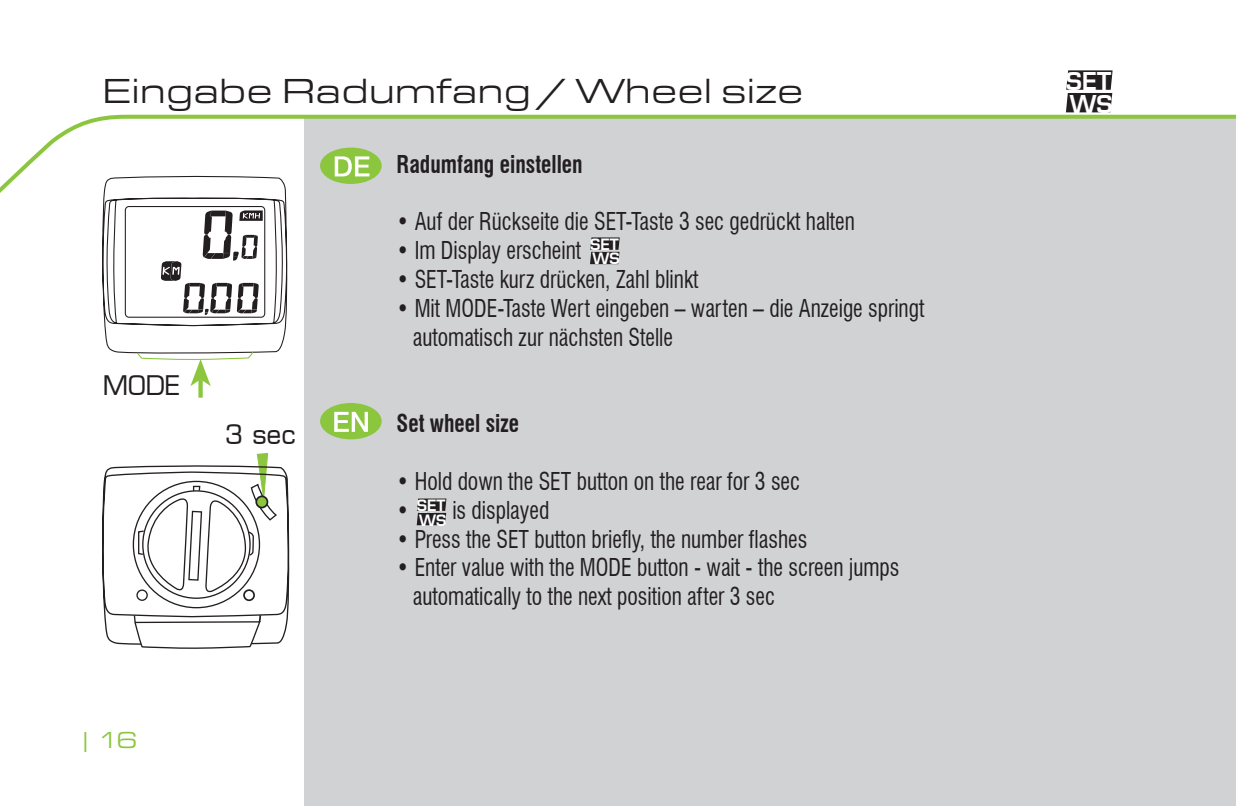
<style>
.page{position:relative;width:1236px;height:806px;background:#fff}
.page>*{position:absolute;margin:0;border:0;box-sizing:border-box;transform-origin:0 0}
.t1{font:expanded 36px "Micro Square";color:#231f20}
.t2{font:26.4px "Eurostile";color:#231f20}
.t3{font:condensed 24px/28.8px "Swiss 721 BT";color:#231f20;scale:.9 1}
.t4{font:700 condensed 24px "Swiss 721 BT";color:#231f20;scale:.9 1}
.t5{font:600 24px/22.4px "Eurostile";color:#fff}
.t6{font:expanded 24px "Micro Square";color:#8bc63e}
.t7{font:600 15.2px/14.4px "Eurostile";color:#fff}
</style>
<div class="page">
<div style="left:304px;top:116px;width:932px;height:689px;background:#d1d2d4"></div>
<svg style="left:0;top:114px;width:1236px;height:79px"></svg>
<div style="left:320px;top:147px;width:62px;height:37px;background:#8bc63e;border-radius:50%"></div>
<svg style="left:335px;top:156px;width:34px;height:20px"></svg>
<div style="left:320px;top:403px;width:62px;height:36px;background:#8bc63e;border-radius:50%"></div>
<svg style="left:334px;top:411px;width:34px;height:20px"></svg>
<svg style="left:1066px;top:70px;width:47px;height:42px"></svg>
<div style="left:198px;top:379px;width:5px;height:18px;background:#8bc63e"></div>
<svg style="left:100px;top:175px;width:189px;height:211px"></svg>
<svg style="left:102px;top:453px;width:188px;height:196px"></svg>
<svg style="left:590px;top:237px;width:30px;height:27px"></svg>
<svg style="left:417px;top:498px;width:29px;height:27px"></svg>
<h1 class="t1" style="left:102px;top:71px;width:703px">Eingabe Radumfang / Wheel size</h1>
<p class="t2" style="left:103px;top:369px;width:79px">MODE</p>
<p class="t2" style="left:225px;top:418px;width:72px">3 sec</p>
<p class="t6" style="left:79px;top:726px;width:60px">| 16</p>
<p class="t4" style="left:397px;top:149px;width:208px">Radumfang einstellen</p>
<p class="t3" style="left:397px;top:207px;width:511px">• Auf der Rückseite die SET-Taste 3 sec gedrückt halten</p>
<p class="t3" style="left:397px;top:236px;width:207px">• Im Display erscheint</p>
<p class="t3" style="left:397px;top:265px;width:337px">• SET-Taste kurz drücken, Zahl blinkt</p>
<p class="t3" style="left:413px;top:293px;width:570px;text-indent:-16px">• Mit MODE-Taste Wert eingeben – warten – die Anzeige springt automatisch zur nächsten Stelle</p>
<p class="t7" style="left:590px;top:237px;width:31px">SET<br>WS</p>
<p class="t4" style="left:397px;top:409px;width:138px">Set wheel size</p>
<p class="t3" style="left:397px;top:466px;width:450px">• Hold down the SET button on the rear for 3 sec</p>
<p class="t3" style="left:397px;top:495px;width:171px">• is displayed</p>
<p class="t3" style="left:397px;top:524px;width:458px">• Press the SET button briefly, the number flashes</p>
<p class="t3" style="left:413px;top:553px;width:542px;text-indent:-16px">• Enter value with the MODE button - wait - the screen jumps automatically to the next position after 3 sec</p>
<p class="t7" style="left:417px;top:498px;width:31px">SET<br>WS</p>
<p class="t5" style="left:1066px;top:70px;width:48px">SET<br>WS</p>
</div>
